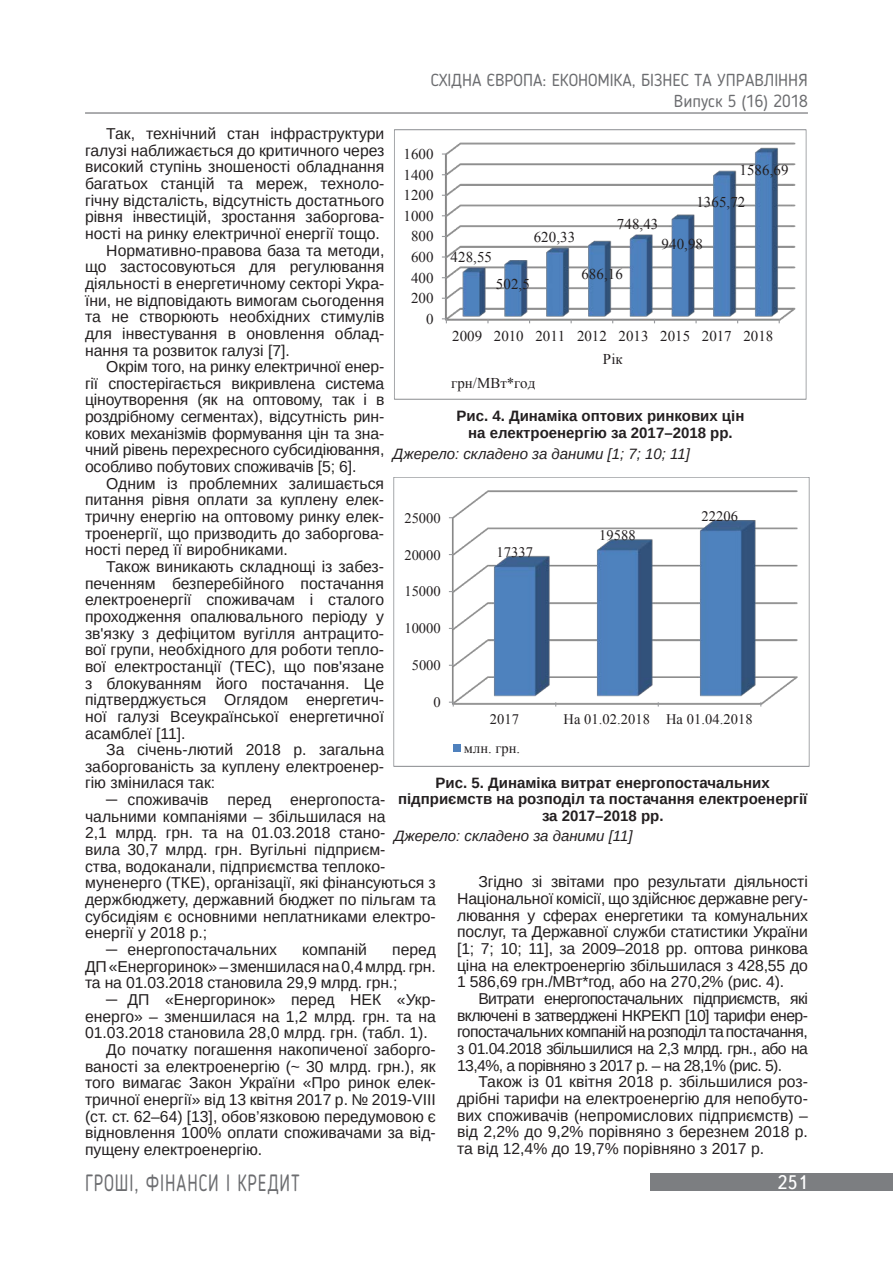
<style>
.page{position:relative;width:893px;height:1263px;background:#fff}
.page>*{position:absolute;margin:0;border:0;box-sizing:border-box;transform-origin:0 0}
.t1{font:23.4px "Blogger Sans";letter-spacing:.05em;color:#6c6d70;scale:.77 1}
.t2{font:19.5px "Ukrainian Text";color:#fff}
.t3{font:17.25px/20.7px "Blogger Sans";color:#6c6d70;text-align:right}
.Текст_основной_GREP{font:15.75px/16.6px "Arimo";color:#231f20;text-align:justify}
.t4{font:700 15px/16.5px "Arimo";color:#231f20;text-align:center}
.t5{font:15px "Times New Roman";letter-spacing:.005em;color:#231f20}
.t6{font:italic 15px "Arimo";color:#231f20}
.t7{font:14.55px "Times New Roman";letter-spacing:.005em;color:#231f20}
</style>
<div class="page">
<hr style="left:85px;top:112px;width:723px;height:2px;background:#6c6d70">
<div style="left:651px;top:1173px;width:242px;height:18px;background:#7c7e81"></div>
<img style="left:444px;top:142px;width:352px;height:180px">
<svg style="left:442px;top:318px;width:5px;height:5px"></svg>
<div style="left:394px;top:130px;width:413px;height:270px;border:1px solid #989a9d"></div>
<img style="left:451px;top:490px;width:347px;height:215px">
<svg style="left:449px;top:702px;width:5px;height:4px"></svg>
<div style="left:454px;top:744px;width:7px;height:8px;background:#4f81bd"></div>
<div style="left:393px;top:477px;width:417px;height:290px;border:1px solid #989a9d"></div>
<p class="t3" style="left:431px;top:69px;width:379px">СХІДНА ЄВРОПА: ЕКОНОМІКА, БІЗНЕС ТА УПРАВЛІННЯ<br>Випуск 5 (16) 2018</p>
<p class="Текст_основной_GREP" style="left:85px;top:125px;width:301px;text-indent:21px">Так, технічний стан інфраструктури галузі наближається до критичного через високий ступінь зношеності обладнання багатьох станцій та мереж, техноло&shy;гічну відсталість, відсутність достатнього рівня інвестицій, зростання заборгова&shy;ності на ринку електричної енергії тощо.</p>
<p class="Текст_основной_GREP" style="left:85px;top:242px;width:301px;text-indent:21px">Нормативно-правова база та методи, що застосовуються для регулювання діяльності в енергетичному секторі Укра&shy;їни, не відповідають вимогам сьогодення та не створюють необхідних стимулів для інвестування в оновлення облад&shy;нання та розвиток галузі [7].</p>
<p class="Текст_основной_GREP" style="left:85px;top:358px;width:301px;text-indent:21px">Окрім того, на ринку електричної енер&shy;гії спостерігається викривлена система ціноутворення (як на оптовому, так і в роздрібному сегментах), відсутність рин&shy;кових механізмів формування цін та зна&shy;чний рівень перехресного субсидіювання, особливо побутових споживачів [5; 6].</p>
<p class="Текст_основной_GREP" style="left:85px;top:475px;width:301px;text-indent:21px">Одним із проблемних залишається питання рівня оплати за куплену елек&shy;тричну енергію на оптовому ринку елек&shy;троенергії, що призводить до заборгова&shy;ності перед її виробниками.</p>
<p class="Текст_основной_GREP" style="left:85px;top:558px;width:301px;text-indent:21px">Також виникають складнощі із забез&shy;печенням безперебійного постачання електроенергії споживачам і сталого проходження опалювального періоду у зв'язку з дефіцитом вугілля антрацито&shy;вої групи, необхідного для роботи тепло&shy;вої електростанції (ТЕС), що пов'язане з блокуванням його постачання. Це підтверджується Оглядом енергетич&shy;ної галузі Всеукраїнської енергетичної асамблеї [11].</p>
<p class="Текст_основной_GREP" style="left:85px;top:741px;width:301px;text-indent:21px">За січень-лютий 2018 р. загальна заборгованість за куплену електроенер&shy;гію змінилася так:</p>
<p class="Текст_основной_GREP" style="left:85px;top:791px;width:352px;text-align:left;text-indent:21px">─ споживачів перед енергопоста&shy;чальними компаніями – збільшилася на<br>2,1 млрд. грн. та на 01.03.2018 стано-<br>вила 30,7 млрд. грн. Вугільні підприєм-<br>ства, водоканали, підприємства теплоко&shy;муненерго (ТКЕ), організації, які фінансуються з держбюджету, державний бюджет по пільгам та субсидіям є основними неплатниками електро&shy;енергії у 2018 р.;</p>
<p class="Текст_основной_GREP" style="left:106px;top:941px;width:172px">─ енергопостачальних</p>
<p class="Текст_основной_GREP" style="left:302px;top:941px;width:66px">компаній</p>
<p class="t5" style="left:404px;top:144px;width:31px">1600</p>
<p class="t5" style="left:739px;top:160px;width:51px">1586,69</p>
<p class="t5" style="left:404px;top:165px;width:31px">1400</p>
<p class="t5" style="left:404px;top:185px;width:31px">1200</p>
<p class="t5" style="left:696px;top:192px;width:51px">1365,72</p>
<p class="t5" style="left:404px;top:206px;width:31px">1000</p>
<p class="t5" style="left:617px;top:213px;width:43px">748,43</p>
<p class="t5" style="left:411px;top:226px;width:24px">800</p>
<p class="t5" style="left:534px;top:227px;width:43px">620,33</p>
<p class="t5" style="left:661px;top:234px;width:43px">940,98</p>
<p class="t5" style="left:451px;top:246px;width:43px">428,55</p>
<p class="t5" style="left:411px;top:247px;width:24px">600</p>
<p class="t5" style="left:581px;top:264px;width:43px">686,16</p>
<p class="t5" style="left:411px;top:268px;width:24px">400</p>
<p class="t5" style="left:496px;top:274px;width:35px">502,5</p>
<p class="t5" style="left:411px;top:288px;width:24px">200</p>
<p class="t5" style="left:426px;top:309px;width:9px">0</p>
<p class="t5" style="left:452px;top:326px;width:323px">2009 2010 2011 2012 2013 2015 2017 2018</p>
<p class="t5" style="left:603px;top:348px;width:21px">Рік</p>
<p class="t5" style="left:451px;top:373px;width:86px">грн/МВт*год</p>
<p class="t4" style="left:456px;top:408px;width:289px">Рис. 4. Динаміка оптових ринкових цін на електроенергію за 2017–2018 рр.</p>
<p class="t6" style="left:393px;top:443px;width:298px">Джерело: складено за даними [1; 7; 10; 11]</p>
<p class="t7" style="left:702px;top:506px;width:38px">22206</p>
<p class="t7" style="left:404px;top:508px;width:38px">25000</p>
<p class="t7" style="left:599px;top:525px;width:38px">19588</p>
<p class="t7" style="left:497px;top:542px;width:38px">17337</p>
<p class="t7" style="left:404px;top:545px;width:38px">20000</p>
<p class="t7" style="left:404px;top:582px;width:38px">15000</p>
<p class="t7" style="left:404px;top:619px;width:38px">10000</p>
<p class="t7" style="left:412px;top:655px;width:31px">5000</p>
<p class="t7" style="left:434px;top:692px;width:9px">0</p>
<p class="t7" style="left:490px;top:709px;width:31px">2017</p>
<p class="t7" style="left:564px;top:710px;width:191px">На 01.02.2018 На 01.04.2018</p>
<p class="t7" style="left:464px;top:739px;width:58px">млн. грн.</p>
<p class="t4" style="left:398px;top:774px;width:411px">Рис. 5. Динаміка витрат енергопостачальних підприємств на розподіл та постачання електроенергії за 2017–2018 рр.</p>
<p class="t6" style="left:394px;top:826px;width:240px">Джерело: складено за даними [11]</p>
<p class="Текст_основной_GREP" style="left:457px;top:874px;width:352px;text-indent:21px">Згідно зі звітами про результати діяльності Національної комісії, що здійснює державне регу&shy;лювання у сферах енергетики та комунальних послуг, та Державної служби статистики України [1; 7; 10; 11], за 2009–2018 рр. оптова ринкова ціна на електроенергію збільшилася з 428,55 до 1 586,69 грн./МВт*год, або на 270,2% (рис. 4).</p>
<p class="Текст_основной_GREP" style="left:457px;top:990px;width:352px;text-indent:21px">Витрати енергопостачальних підприємств, які включені в затверджені НКРЕКП [10] тарифи енер&shy;гопостачальних компаній на розподіл та постачання, з 01.04.2018 збільшилися на 2,3 млрд. грн., або на 13,4%, а порівняно з 2017 р. – на 28,1% (рис. 5).</p>
<p class="Текст_основной_GREP" style="left:457px;top:1074px;width:352px;text-indent:21px">Також із 01 квітня 2018 р. збільшилися роз&shy;дрібні тарифи на електроенергію для непобуто&shy;вих споживачів (непромислових підприємств) – від 2,2% до 9,2% порівняно з березнем 2018 р. та від 12,4% до 19,7% порівняно з 2017 р.</p>
<p class="Текст_основной_GREP" style="left:85px;top:941px;width:352px;text-indent:307px">перед ДП «Енергоринок» – зменшилася на 0,4 млрд. грн. та на 01.03.2018 становила 29,9 млрд. грн.;</p>
<p class="Текст_основной_GREP" style="left:85px;top:991px;width:352px;text-indent:21px">─ ДП «Енергоринок» перед НЕК «Укр&shy;енерго» – зменшилася на 1,2 млрд. грн. та на 01.03.2018 становила 28,0 млрд. грн. (табл. 1).</p>
<p class="Текст_основной_GREP" style="left:85px;top:1041px;width:352px;text-indent:21px">До початку погашення накопиченої заборго&shy;ваності за електроенергію (~ 30 млрд. грн.), як того вимагає Закон України «Про ринок елек&shy;тричної енергії» від 13 квітня 2017 р. № 2019-VIII (ст. ст. 62–64) [13], обов’язковою передумовою є відновлення 100% оплати споживачами за від&shy;пущену електроенергію.</p>
<h1 class="t1" style="left:85px;top:1168px;width:280px">ГРОШІ, ФІНАНСИ І КРЕДИТ</h1>
<p class="t2" style="left:777px;top:1172px;width:32px">251</p>
</div>
